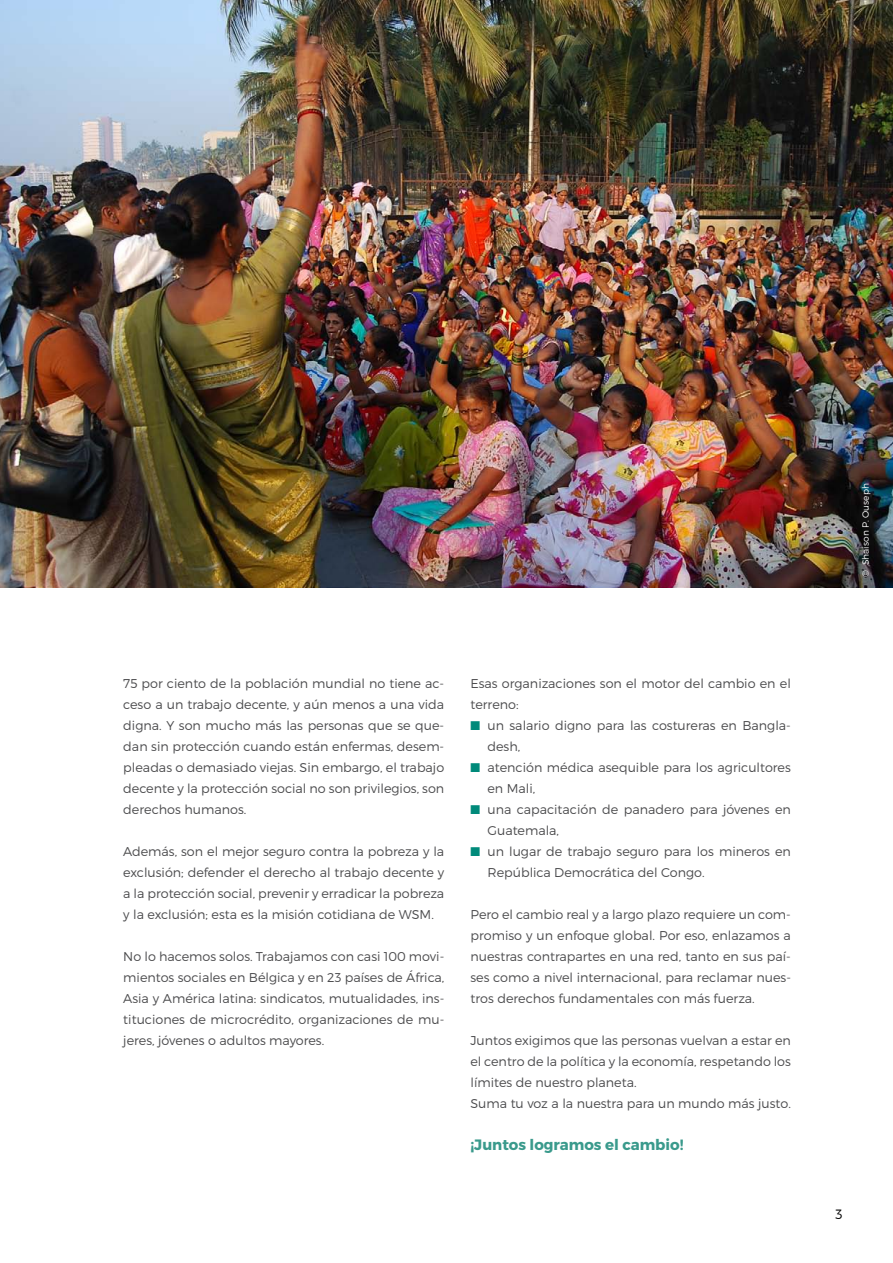
<style>
.page{position:relative;width:893px;height:1263px;background:#fff}
.page>*{position:absolute;margin:0;border:0;box-sizing:border-box;transform-origin:0 0}
.t1{font:700 15px "Montserrat";color:#3a9a8c}
.t2{font:300 13.5px "Montserrat";color:#000}
.t3{font:300 12.75px/21px "Montserrat";color:#4b4b4d}
.t4{font:300 9px "Montserrat";color:#fff}
.s1{color:#008a7a}
</style>
<div class="page">
<img style="left:0;top:0;width:893px;height:587px">
<p class="t3" style="left:123px;top:673px;width:322px;text-align:justify">75 por ciento de la población mundial no tiene ac&shy;ceso a un trabajo decente, y aún menos a una vida digna. Y son mucho más las personas que se que&shy;dan sin protección cuando están enfermas, desem&shy;pleadas o demasiado viejas. Sin embargo, el trabajo decente y la protección social no son privilegios, son derechos humanos.</p>
<p class="t3" style="left:123px;top:841px;width:322px;text-align:justify">Además, son el mejor seguro contra la pobreza y la exclusión; defender el derecho al trabajo decente y a la protección social, prevenir y erradicar la pobreza y la exclusión; esta es la misión cotidiana de WSM.</p>
<p class="t3" style="left:123px;top:946px;width:323px;text-align:justify">No lo hacemos solos. Trabajamos con casi 100 movi&shy;mientos sociales en Bélgica y en 23 países de África, Asia y América latina: sindicatos, mutualidades, ins&shy;tituciones de microcrédito, organizaciones de mu&shy;jeres, jóvenes o adultos mayores.</p>
<p class="t3" style="left:470px;top:673px;width:322px">Esas organizaciones son el motor del cambio en el terreno:</p>
<p class="t3" style="left:487px;top:715px;width:305px;text-indent:-17px"><span class="s1">■</span> un salario digno para las costureras en Bangla&shy;desh,</p>
<p class="t3" style="left:487px;top:757px;width:305px;text-indent:-17px"><span class="s1">■</span> atención médica asequible para los agricultores en Mali,</p>
<p class="t3" style="left:487px;top:799px;width:305px;text-indent:-17px"><span class="s1">■</span> una capacitación de panadero para jóvenes en<br>Guatemala,</p>
<p class="t3" style="left:487px;top:841px;width:305px;text-indent:-17px"><span class="s1">■</span> un lugar de trabajo seguro para los mineros en<br>República Democrática del Congo.</p>
<p class="t3" style="left:470px;top:904px;width:322px;text-align:justify">Pero el cambio real y a largo plazo requiere un com&shy;promiso y un enfoque global. Por eso, enlazamos a nuestras contrapartes en una red, tanto en sus paí&shy;ses como a nivel internacional, para reclamar nues&shy;tros derechos fundamentales con más fuerza.</p>
<p class="t3" style="left:470px;top:1030px;width:322px">Juntos exigimos que las personas vuelvan a estar en el centro de la política y la economía, respetando los límites de nuestro planeta.<br>Suma tu voz a la nuestra para un mundo más justo.</p>
<p class="t1" style="left:470px;top:1135px;width:215px">¡Juntos logramos el cambio!</p>
<p class="t4" style="left:860px;top:577px;width:95px;rotate:-90deg">© Shaison P. Ouseph</p>
<p class="t2" style="left:835px;top:1205px;width:9px">3</p>
</div>
